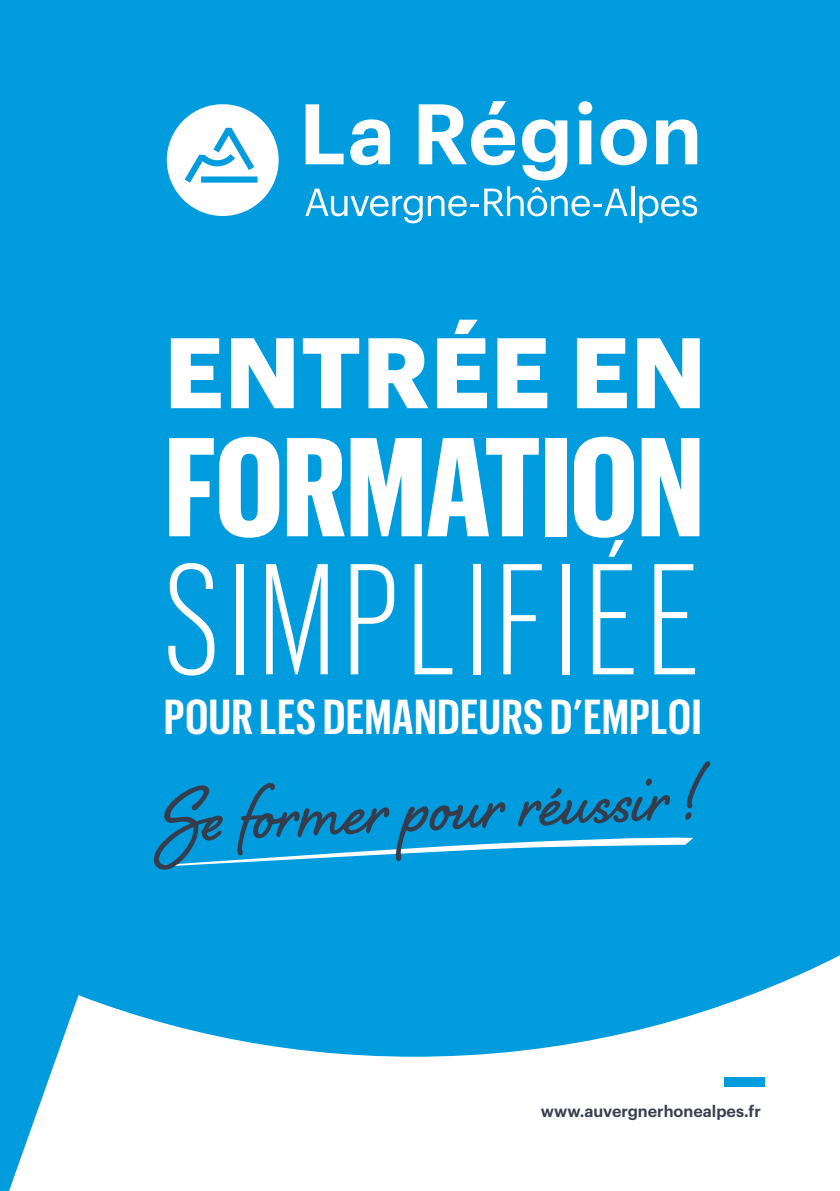
<style>
.page{position:relative;width:840px;height:1191px;background:#fff}
.page>*{position:absolute;margin:0;border:0;box-sizing:border-box;transform-origin:0 0}
.t1{font:300 154px "Graphik X Cond";letter-spacing:.05em;color:#fff}
.t2{font:700 137.2px "Graphik X Cond";letter-spacing:-.01em;color:#fff}
.t3{font:700 97.8px "Graphik";letter-spacing:.005em;color:#fff}
.t4{font:600 48px "Graphik X Cond";color:#fff}
.t5{font:600 16px "Graphik";color:#384050}
</style>
<div class="page">
<div style="left:0;top:0;width:839px;height:1191px;background:#009cdd"></div>
<svg style="left:9px;top:955px;width:830px;height:236px"></svg>
<div style="left:724px;top:1077px;width:40px;height:10px;background:#009cdd"></div>
<svg style="left:305px;top:104px;width:38px;height:60px"></svg>
<svg style="left:350px;top:119px;width:40px;height:46px"></svg>
<svg style="left:418px;top:101px;width:96px;height:64px"></svg>
<svg style="left:522px;top:119px;width:45px;height:61px"></svg>
<svg style="left:578px;top:101px;width:14px;height:63px"></svg>
<svg style="left:600px;top:119px;width:46px;height:46px"></svg>
<svg style="left:656px;top:119px;width:41px;height:45px"></svg>
<svg style="left:305px;top:189px;width:173px;height:34px"></svg>
<svg style="left:484px;top:186px;width:143px;height:30px"></svg>
<svg style="left:631px;top:186px;width:3px;height:30px"></svg>
<svg style="left:639px;top:196px;width:58px;height:27px"></svg>
<svg style="left:167px;top:104px;width:111px;height:112px"></svg>
<svg style="left:153px;top:761px;width:557px;height:109px"></svg>
<svg style="left:684px;top:812px;width:7px;height:7px"></svg>
<h3 class="t3" style="left:164px;top:297px;width:543px">ENTRÉE EN</h3>
<h2 class="t2" style="left:164px;top:389px;width:541px">FORMATION</h2>
<h1 class="t1" style="left:164px;top:519px;width:537px">SIMPLIFIÉE</h1>
<h3 class="t4" style="left:164px;top:683px;width:539px">POUR LES DEMANDEURS D’EMPLOI</h3>
<p class="t5" style="left:540px;top:1099px;width:221px">www.auvergnerhonealpes.fr</p>
</div>
